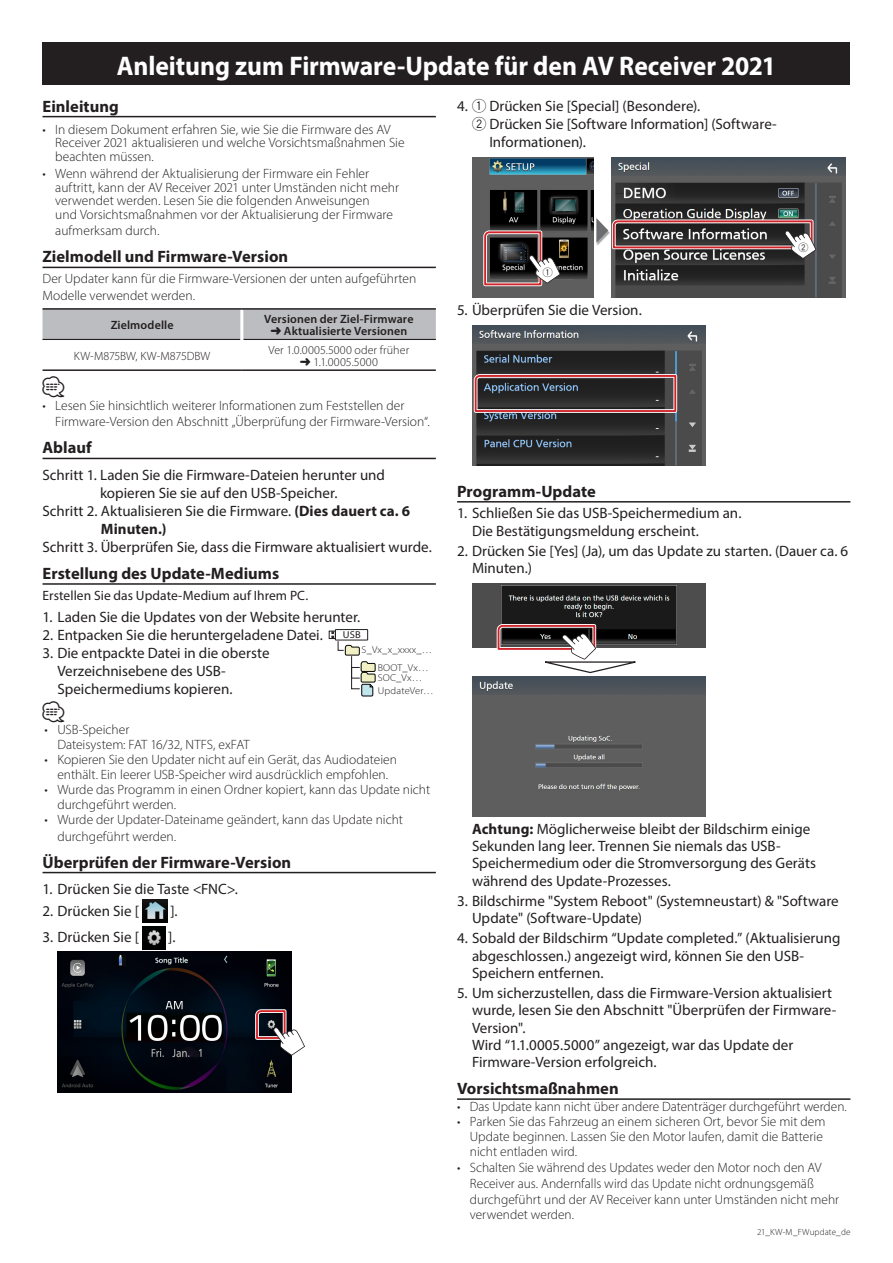
<style>
.page{position:relative;width:893px;height:1263px;background:#fff}
.page>*{position:absolute;margin:0;border:0;box-sizing:border-box;transform-origin:0 0}
.t1{font:700 27px "Myriad Pro";letter-spacing:-.005em;color:#fff;scale:.95 1}
.t2{font:21px "JKCE2 Car Symble";color:#231f20}
.t3{font:700 16.5px "Myriad Pro";color:#231f20}
.t4{font:15px/17.2px "Myriad Pro";color:#231f20}
.t5{font:700 15px "Myriad Pro";letter-spacing:.005em;color:#231f20}
.t6{font:300 13.5px/13.5px "Myriad Pro";color:#231f20}
.t7{font:13.5px "Myriad Pro";color:#231f20}
.t8{font:300 12px/18.8px "Myriad Pro";letter-spacing:.005em;color:#231f20}
.t9{font:600 12px "Myriad Pro";letter-spacing:.01em;color:#231f20}
.t10{font:300 12px "Myriad Pro";letter-spacing:-.015em;color:#231f20}
.t11{font:300 12px "Myriad Pro";letter-spacing:.025em;color:#231f20}
.t12{font:500 10.5px "JKCE2 Amarusuji";color:#231f20}
.t13{font:300 10.05px/17.4px "Myriad Pro";letter-spacing:.015em;color:#231f20;scale:1.05 1}
.t14{font:10.05px "Myriad Pro";color:#231f20;scale:1.05 1}
.t15{font:300 9px "Myriad Pro";letter-spacing:.01em;color:#231f20}
.s1{font-family:"JKCE2 Amarusuji";font-weight:500}
.s2{font-weight:600}
.s3{font-weight:700}
</style>
<div class="page">
<div style="left:43px;top:43px;width:807px;height:42px;background:#231f20"></div>
<hr style="left:43px;top:116px;width:393px;height:1px;background:#231f20">
<hr style="left:43px;top:267px;width:393px;height:1px;background:#231f20">
<hr style="left:43px;top:458px;width:393px;height:1px;background:#231f20">
<hr style="left:43px;top:583px;width:393px;height:2px;background:#231f20">
<hr style="left:43px;top:872px;width:393px;height:1px;background:#231f20">
<div style="left:43px;top:310px;width:393px;height:29px;background:#bcbdc0"></div>
<hr style="left:43px;top:339px;width:197px;height:1px;background:#231f20">
<hr style="left:243px;top:339px;width:193px;height:1px;background:#231f20">
<hr style="left:240px;top:310px;width:3px;height:29px;background:#fff">
<hr style="left:43px;top:308px;width:199px;height:2px;background:#231f20">
<hr style="left:242px;top:308px;width:194px;height:2px;background:#231f20">
<hr style="left:43px;top:369px;width:199px;height:2px;background:#231f20">
<hr style="left:242px;top:369px;width:194px;height:2px;background:#231f20">
<img style="left:142px;top:900px;width:25px;height:23px">
<img style="left:142px;top:926px;width:23px;height:23px">
<img style="left:57px;top:952px;width:234px;height:140px">
<svg style="left:253px;top:1007px;width:52px;height:49px"></svg>
<hr style="left:457px;top:501px;width:393px;height:1px;background:#231f20">
<hr style="left:457px;top:1098px;width:393px;height:2px;background:#231f20">
<img style="left:472px;top:157px;width:121px;height:141px">
<img style="left:611px;top:157px;width:234px;height:141px">
<svg style="left:481px;top:229px;width:80px;height:59px;background:#5d5051"></svg>
<svg style="left:596px;top:218px;width:220px;height:41px;background:#756667"></svg>
<img style="left:472px;top:325px;width:234px;height:140px">
<svg style="left:472px;top:372px;width:207px;height:43px;background:#534346"></svg>
<img style="left:472px;top:583px;width:234px;height:65px">
<img style="left:472px;top:676px;width:234px;height:141px">
<svg style="left:495px;top:622px;width:140px;height:51px"></svg>
<div style="left:335px;top:629px;width:33px;height:11px;border:1px solid #231f20"></div>
<div style="left:329px;top:631px;width:7px;height:8px;border:1px solid #231f20"></div>
<svg style="left:332px;top:632px;width:44px;height:64px"></svg>
<h1 class="t1" style="left:117px;top:48px;width:695px">Anleitung zum Firmware-Update für den AV Receiver 2021</h1>
<p class="t3" style="left:43px;top:95px;width:78px">Einleitung</p>
<p class="t6" style="left:55px;top:122px;width:337px">In diesem Dokument erfahren Sie, wie Sie die Firmware des AV</p>
<p class="t4" style="left:457px;top:97px;width:244px">4. <span class="s1">1</span> Drücken Sie [Special] (Besondere .(</p>
<p class="t4" style="left:489px;top:133px;width:98px">Informationen .(</p>
<p class="t4" style="left:472px;top:115px;width:306px"><span class="s1">2</span> Drücken Sie [Software Information] (Software-</p>
<p class="t6" style="left:43px;top:122px;width:5px">•</p>
<p class="t6" style="left:55px;top:136px;width:351px">Receiver 2021 aktualisieren und welche Vorsichtsmaßnahmen Sie beachten müssen.</p>
<p class="t6" style="left:55px;top:167px;width:315px">Wenn während der Aktualisierung der Firmware ein Fehler</p>
<p class="t6" style="left:43px;top:167px;width:5px">•</p>
<p class="t6" style="left:55px;top:180px;width:345px">auftritt, kann der AV Receiver 2021 unter Umständen nicht mehr verwendet werden. Lesen Sie die folgenden Anweisungen<br>und Vorsichtsmaßnahmen vor der Aktualisierung der Firmware</p>
<p class="t6" style="left:55px;top:224px;width:106px">aufmerksam durch.</p>
<p class="t3" style="left:43px;top:246px;width:247px">Zielmodell und Firmware-Version</p>
<p class="t6" style="left:43px;top:270px;width:375px;line-height:16.5px">Der Updater kann für die Firmware-Versionen der unten aufgeführten<br>Modelle verwendet werden.</p>
<p class="t9" style="left:264px;top:312px;width:151px">Versionen der Ziel-Firmware</p>
<p class="t9" style="left:111px;top:318px;width:64px">Zielmodelle</p>
<p class="t8" style="left:268px;top:322px;width:142px">➜ <span class="s2">Aktualisierte Versionen<br></span>Ver 1.0.0005.5000 oder früher</p>
<p class="t10" style="left:74px;top:349px;width:138px">KW M- 875BW, KW M- 875DBW</p>
<p class="t11" style="left:300px;top:355px;width:80px">➜ 1.1.0005.5000</p>
<h2 class="t2" style="left:43px;top:377px;width:23px">⁄</h2>
<p class="t6" style="left:55px;top:399px;width:351px">Lesen Sie hinsichtlich weiterer Informationen zum Feststellen der</p>
<p class="t12" style="left:543px;top:267px;width:11px">1</p>
<p class="t4" style="left:457px;top:301px;width:186px">5. Überprüfen Sie die Version.</p>
<p class="t6" style="left:43px;top:399px;width:5px">•</p>
<p class="t12" style="left:799px;top:242px;width:11px">2</p>
<p class="t6" style="left:55px;top:415px;width:376px">Firmware-Version den Abschnitt „Überprüfung der Firmware-Version .”</p>
<p class="t3" style="left:43px;top:437px;width:51px">Ablauf</p>
<p class="t4" style="left:43px;top:466px;width:344px">Schritt 1. Laden Sie die Firmware-Dateien herunter und</p>
<p class="t4" style="left:100px;top:484px;width:239px">kopieren Sie sie auf den USB-Speicher.</p>
<p class="t4" style="left:43px;top:502px;width:369px">Schritt 2. Aktualisieren Sie die Firmware <span class="s3">(</span>. <span class="s3">Dies dauert ca 6.</span></p>
<p class="t5" style="left:101px;top:519px;width:67px">Minuten (.</p>
<p class="t4" style="left:43px;top:538px;width:391px">Schritt 3. Überprüfen Sie, dass die Firmware aktualisiert wurde.</p>
<p class="t3" style="left:43px;top:563px;width:238px">Erstellung des Update-Mediums</p>
<p class="t7" style="left:43px;top:587px;width:267px">Erstellen Sie das Update-Medium auf Ihrem PC.</p>
<p class="t4" style="left:43px;top:608px;width:319px">1. Laden Sie die Updates von der Website herunter.</p>
<p class="t4" style="left:43px;top:626px;width:282px">2. Entpacken Sie die heruntergeladene Datei.</p>
<p class="t4" style="left:43px;top:644px;width:228px">3. Die entpackte Datei in die oberste</p>
<p class="t4" style="left:57px;top:680px;width:177px">Speichermediums kopieren.</p>
<p class="t14" style="left:343px;top:628px;width:19px">USB</p>
<p class="t13" style="left:378px;top:641px;width:54px;text-indent:-16px">_S Vx _x_ xxxx . . ._<br>BOOT_Vx...</p>
<p class="t13" style="left:378px;top:672px;width:55px;line-height:12.5px">SOC_Vx...<br>UpdateVer...</p>
<p class="t4" style="left:57px;top:662px;width:170px">Verzeichnisebene des USB-</p>
<h2 class="t2" style="left:43px;top:701px;width:23px">⁄</h2>
<p class="t6" style="left:57px;top:737px;width:341px;line-height:15px">Dateisystem: FAT 16/32, NTFS, exFAT<br>Kopieren Sie den Updater nicht auf ein Gerät, das Audiodateien</p>
<p class="t6" style="left:57px;top:723px;width:74px">USB-Speicher</p>
<p class="t6" style="left:45px;top:723px;width:5px">•</p>
<p class="t6" style="left:45px;top:753px;width:5px">•</p>
<p class="t6" style="left:45px;top:783px;width:5px">•</p>
<p class="t6" style="left:45px;top:813px;width:5px">•</p>
<p class="t6" style="left:57px;top:767px;width:374px;line-height:15px">enthält. Ein leerer USB-Speicher wird ausdrücklich empfohlen.<br>Wurde das Programm in einen Ordner kopiert, kann das Update nicht</p>
<p class="t6" style="left:57px;top:797px;width:347px;line-height:15px">durchgeführt werden.<br>Wurde der Updater-Dateiname geändert, kann das Update nicht</p>
<p class="t6" style="left:57px;top:829px;width:120px">durchgeführt werden.</p>
<p class="t3" style="left:43px;top:851px;width:250px">Überprüfen der Firmware-Version</p>
<p class="t4" style="left:171px;top:878px;width:69px;line-height:22.2px;text-indent:-128px">1. Drücken Sie die Taste &lt;FNC .&lt; .[</p>
<p class="t4" style="left:43px;top:902px;width:98px">2. Drücken Sie ]</p>
<p class="t4" style="left:43px;top:928px;width:98px">3. Drücken Sie ]</p>
<p class="t4" style="left:168px;top:928px;width:9px">.[</p>
<p class="t3" style="left:457px;top:480px;width:140px">Programm-Update</p>
<p class="t4" style="left:472px;top:504px;width:271px;text-indent:-15px">1. Schließen Sie das USB-Speichermedium an.<br>Die Bestätigungsmeldung erscheint.</p>
<p class="t4" style="left:472px;top:542px;width:378px;text-indent:-15px">2. Drücken Sie [Yes] (Ja ,) um das Update zu starten (. Dauer ca 6.<br>Minuten (.</p>
<p class="t4" style="left:472px;top:820px;width:340px"><span class="s3">Achtung:</span> Möglicherweise bleibt der Bildschirm einige</p>
<p class="t4" style="left:472px;top:854px;width:346px">Speichermedium oder die Stromversorgung des Geräts</p>
<p class="t4" style="left:472px;top:837px;width:310px">Sekunden lang leer. Trennen Sie niemals das USB-</p>
<p class="t4" style="left:472px;top:872px;width:200px">während des Update-Prozesses.</p>
<p class="t4" style="left:472px;top:892px;width:368px;text-indent:-15px">3. Bildschirme "System Reboot" (Systemneustart) &amp; "Software<br>Update" (Software-Update(</p>
<p class="t4" style="left:457px;top:929px;width:385px">4. Sobald der Bildschirm “Update completed.” (Aktualisierung</p>
<p class="t4" style="left:472px;top:964px;width:133px">Speichern entfernen.</p>
<p class="t4" style="left:472px;top:947px;width:334px">abgeschlossen ) . angezeigt wird, können Sie den USB-</p>
<p class="t4" style="left:457px;top:984px;width:376px">5. Um sicherzustellen, dass die Firmware-Version aktualisiert</p>
<p class="t4" style="left:472px;top:1019px;width:55px">Version ."</p>
<p class="t4" style="left:472px;top:1001px;width:366px">wurde, lesen Sie den Abschnitt "Überprüfen der Firmware-</p>
<p class="t4" style="left:472px;top:1036px;width:323px">Wird “1.1.0005.5000” angezeigt, war das Update der<br>Firmware-Version erfolgreich.</p>
<p class="t3" style="left:457px;top:1078px;width:163px">Vorsichtsmaßnahmen</p>
<p class="t6" style="left:470px;top:1100px;width:379px">Das Update kann nicht über andere Datenträger durchgeführt werden.</p>
<p class="t6" style="left:457px;top:1100px;width:5px">•</p>
<p class="t6" style="left:457px;top:1115px;width:5px">•</p>
<p class="t6" style="left:457px;top:1160px;width:5px">•</p>
<p class="t6" style="left:470px;top:1115px;width:357px">Parken Sie das Fahrzeug an einem sicheren Ort, bevor Sie mit dem</p>
<p class="t6" style="left:470px;top:1129px;width:355px;line-height:15.5px">Update beginnen. Lassen Sie den Motor laufen, damit die Batterie nicht entladen wird.<br>Schalten Sie während des Updates weder den Motor noch den AV</p>
<p class="t6" style="left:470px;top:1175px;width:371px;line-height:15.8px">Receiver aus. Andernfalls wird das Update nicht ordnungsgemäß durchgeführt und der AV Receiver kann unter Umständen nicht mehr verwendet werden.</p>
<p class="t15" style="left:757px;top:1227px;width:95px">21_KW M- _FWupdate_de</p>
</div>
